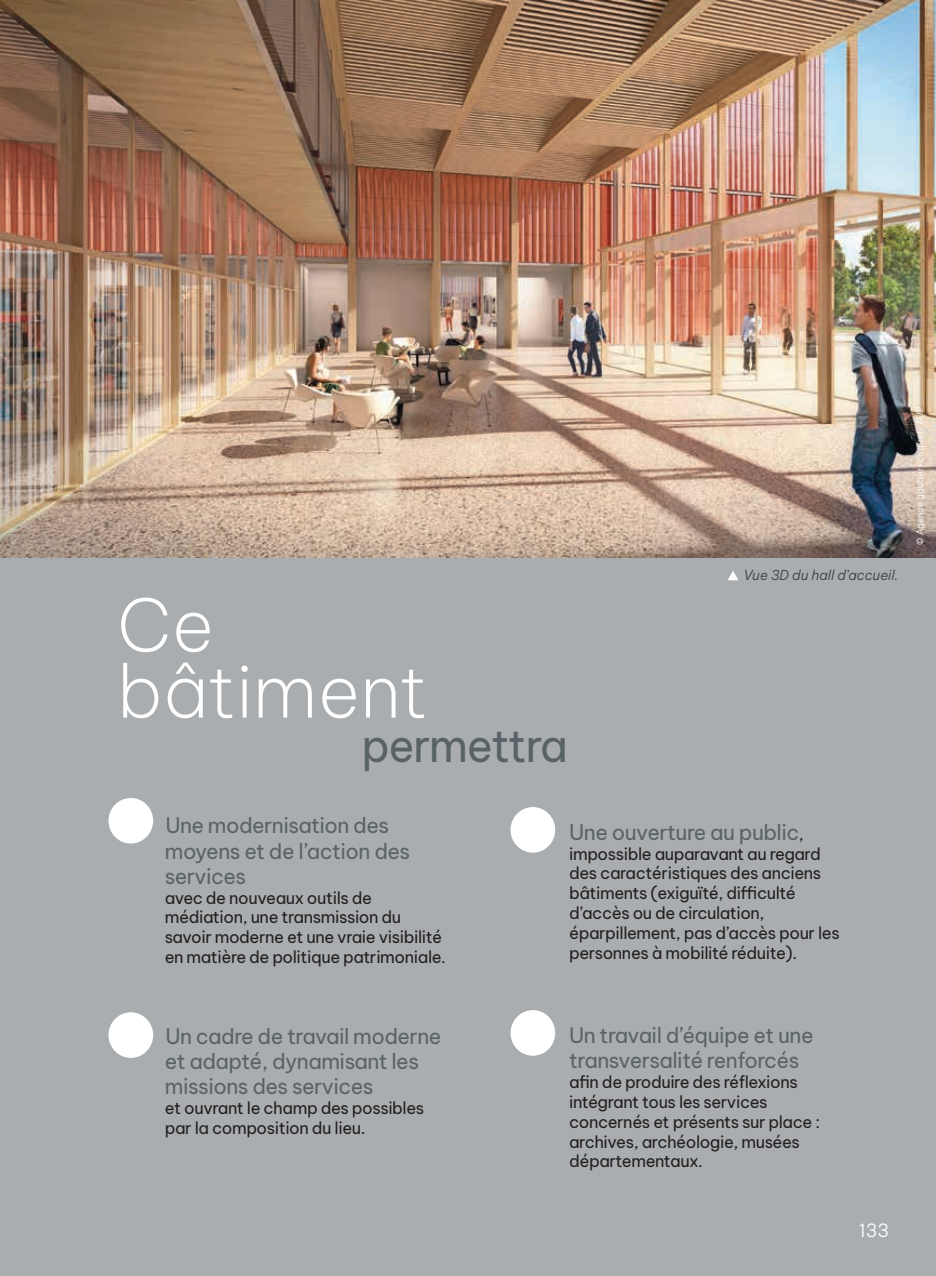
<style>
.page{position:relative;width:936px;height:1276px;background:#fff}
.page>*{position:absolute;margin:0;border:0;box-sizing:border-box;transform-origin:0 0}
.t1{font:200 72px/66px "Be Vietnam Pro";color:#fff}
.t2{font:45px "Be Vietnam Pro";letter-spacing:-.035em;color:#596367}
.t3{font:21px/25.2px "Be Vietnam Pro";letter-spacing:-.025em;color:#596367}
.t4{font:300 18px "Be Vietnam Pro";color:#fff}
.t5{font:16.5px/19.8px "Be Vietnam Pro";letter-spacing:-.025em;color:#231f20}
.t6{font:italic 300 13.5px "Be Vietnam Pro";color:#3e3e3f}
.t7{font:300 9px "Be Vietnam Pro";letter-spacing:.01em;color:#fff}
.s1{font-size:16.5px;color:#231f20}
</style>
<div class="page">
<div style="left:0;top:0;width:935px;height:1276px;background:#aaadaf"></div>
<div style="left:108px;top:798px;width:45px;height:45px;background:#fff;border-radius:50%"></div>
<div style="left:108px;top:1012px;width:45px;height:46px;background:#fff;border-radius:50%"></div>
<div style="left:510px;top:807px;width:45px;height:45px;background:#fff;border-radius:50%"></div>
<div style="left:510px;top:1010px;width:45px;height:45px;background:#fff;border-radius:50%"></div>
<svg style="left:728px;top:571px;width:10px;height:9px"></svg>
<img style="left:0;top:0;width:935px;height:557px">
<h1 class="t1" style="left:117px;top:586px;width:312px">Ce bâtiment</h1>
<h2 class="t2" style="left:361px;top:708px;width:208px">permettra</h2>
<p class="t6" style="left:743px;top:564px;width:156px">Vue 3D du hall d’accueil.</p>
<p class="t3" style="left:165px;top:811px;width:247px">Une modernisation des moyens et de l’action des services</p>
<p class="t5" style="left:165px;top:886px;width:282px">avec de nouveaux outils de médiation, une transmission du savoir moderne et une vraie visibilité en matière de politique patrimoniale.</p>
<p class="t3" style="left:569px;top:817px;width:236px">Une ouverture au public<span class="s1">,</span></p>
<p class="t5" style="left:569px;top:842px;width:272px">impossible auparavant au regard des caractéristiques des anciens bâtiments (exiguïté, difficulté d’accès ou de circulation, éparpillement, pas d’accès pour les personnes à mobilité réduite).</p>
<p class="t7" style="left:912px;top:545px;width:140px;rotate:-90deg">© Agence gautier+coquet-AUP</p>
<p class="t3" style="left:165px;top:1021px;width:278px">Un cadre de travail moderne et adapté, dynamisant les missions des services</p>
<p class="t5" style="left:165px;top:1096px;width:261px">et ouvrant le champ des possibles par la composition du lieu.</p>
<p class="t3" style="left:569px;top:1020px;width:246px">Un travail d’équipe et une transversalité renforcés</p>
<p class="t5" style="left:569px;top:1070px;width:252px">afin de produire des réflexions intégrant tous les services concernés et présents sur place : archives, archéologie, musées départementaux.</p>
<p class="t4" style="left:859px;top:1215px;width:31px">133</p>
</div>
